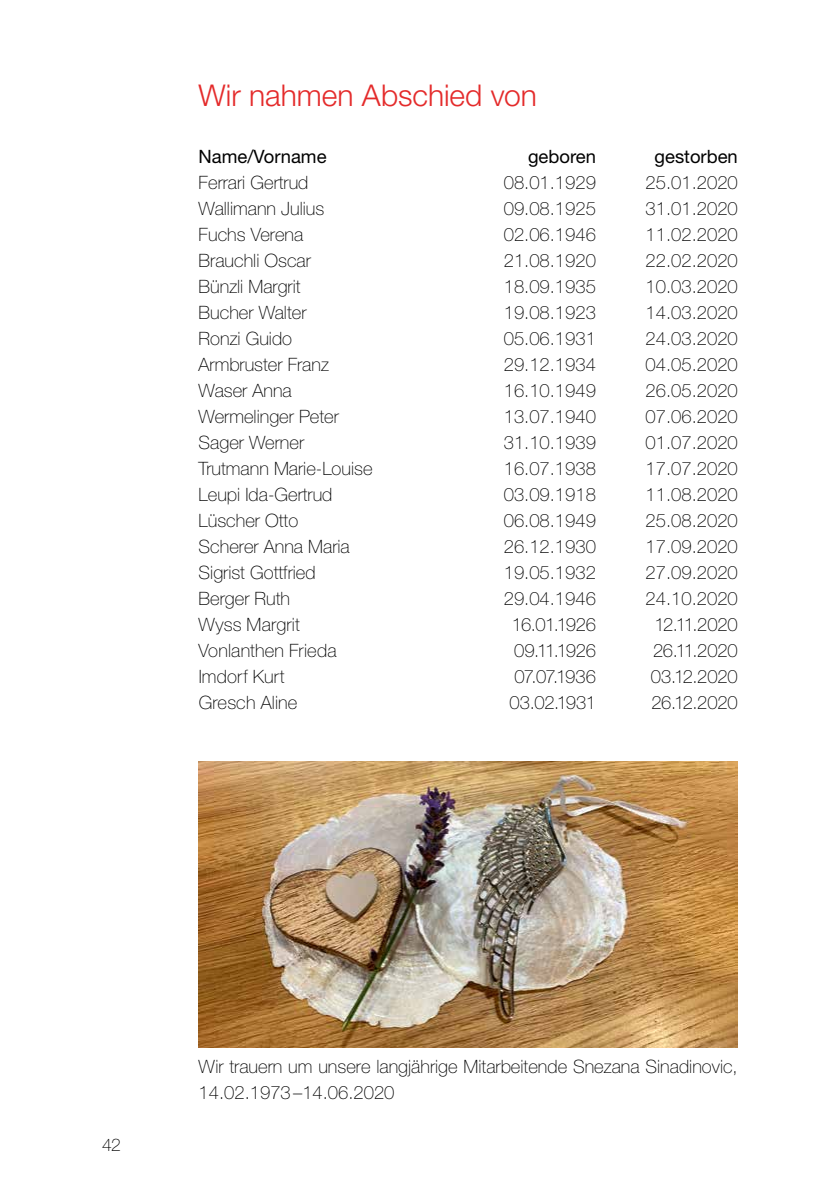
<style>
.page{position:relative;width:840px;height:1191px;background:#fff}
.page>*{position:absolute;margin:0;border:0;box-sizing:border-box;transform-origin:0 0}
.t1{font:300 30px "Helvetica Neue LT Std";color:#e42b2b}
.t2{font:100 18.4px/26px "Helvetica Neue LT Std";color:#000}
.t3{font:18.4px "Helvetica Neue LT Std";color:#000}
.t4{font:100 17.6px "Helvetica Neue LT Std";color:#000}
</style>
<div class="page">
<img style="left:198px;top:761px;width:539px;height:286px">
<h1 class="t1" style="left:198px;top:77px;width:339px">Wir nahmen Abschied von</h1>
<p class="t3" style="left:198px;top:146px;width:129px">Name/Vorname</p>
<p class="t3" style="left:527px;top:146px;width:69px">geboren</p>
<p class="t3" style="left:654px;top:146px;width:85px">gestorben</p>
<p class="t2" style="left:198px;top:169px;width:111px">Ferrari Gertrud</p>
<p class="t2" style="left:503px;top:169px;width:94px">08.01.1929</p>
<p class="t2" style="left:645px;top:169px;width:94px">25.01.2020</p>
<p class="t2" style="left:198px;top:195px;width:127px">Wallimann Julius</p>
<p class="t2" style="left:503px;top:195px;width:94px">09.08.1925</p>
<p class="t2" style="left:645px;top:195px;width:94px">31.01.2020</p>
<p class="t2" style="left:198px;top:221px;width:106px">Fuchs Verena</p>
<p class="t2" style="left:503px;top:221px;width:94px">02.06.1946</p>
<p class="t2" style="left:645px;top:221px;width:94px">11.02.2020</p>
<p class="t2" style="left:198px;top:247px;width:114px">Brauchli Oscar</p>
<p class="t2" style="left:503px;top:247px;width:94px">21.08.1920</p>
<p class="t2" style="left:645px;top:247px;width:94px">22.02.2020</p>
<p class="t2" style="left:198px;top:273px;width:103px">Bünzli Margrit</p>
<p class="t2" style="left:503px;top:273px;width:94px">18.09.1935</p>
<p class="t2" style="left:645px;top:273px;width:94px">10.03.2020</p>
<p class="t2" style="left:198px;top:299px;width:109px">Bucher Walter</p>
<p class="t2" style="left:503px;top:299px;width:94px">19.08.1923</p>
<p class="t2" style="left:645px;top:299px;width:94px">14.03.2020</p>
<p class="t2" style="left:198px;top:325px;width:95px">Ronzi Guido</p>
<p class="t2" style="left:503px;top:325px;width:94px">05.06.1931</p>
<p class="t2" style="left:645px;top:325px;width:94px">24.03.2020</p>
<p class="t2" style="left:198px;top:351px;width:132px">Armbruster Franz</p>
<p class="t2" style="left:503px;top:351px;width:94px">29.12.1934</p>
<p class="t2" style="left:645px;top:351px;width:94px">04.05.2020</p>
<p class="t2" style="left:198px;top:377px;width:95px">Waser Anna</p>
<p class="t2" style="left:503px;top:377px;width:94px">16.10.1949</p>
<p class="t2" style="left:645px;top:377px;width:94px">26.05.2020</p>
<p class="t2" style="left:198px;top:403px;width:142px">Wermelinger Peter</p>
<p class="t2" style="left:503px;top:403px;width:94px">13.07.1940</p>
<p class="t2" style="left:645px;top:403px;width:94px">07.06.2020</p>
<p class="t2" style="left:198px;top:429px;width:107px">Sager Werner</p>
<p class="t2" style="left:503px;top:429px;width:94px">31.10.1939</p>
<p class="t2" style="left:645px;top:429px;width:94px">01.07.2020</p>
<p class="t2" style="left:198px;top:455px;width:175px">Trutmann Marie-Louise</p>
<p class="t2" style="left:503px;top:455px;width:94px">16.07.1938</p>
<p class="t2" style="left:645px;top:455px;width:94px">17.07.2020</p>
<p class="t2" style="left:198px;top:481px;width:135px">Leupi Ida-Gertrud</p>
<p class="t2" style="left:503px;top:481px;width:94px">03.09.1918</p>
<p class="t2" style="left:645px;top:481px;width:94px">11.08.2020</p>
<p class="t2" style="left:198px;top:507px;width:101px">Lüscher Otto</p>
<p class="t2" style="left:503px;top:507px;width:94px">06.08.1949</p>
<p class="t2" style="left:645px;top:507px;width:94px">25.08.2020</p>
<p class="t2" style="left:198px;top:533px;width:152px">Scherer Anna Maria</p>
<p class="t2" style="left:503px;top:533px;width:94px">26.12.1930</p>
<p class="t2" style="left:645px;top:533px;width:94px">17.09.2020</p>
<p class="t2" style="left:198px;top:559px;width:118px">Sigrist Gottfried</p>
<p class="t2" style="left:503px;top:559px;width:94px">19.05.1932</p>
<p class="t2" style="left:645px;top:559px;width:94px">27.09.2020</p>
<p class="t2" style="left:198px;top:585px;width:93px">Berger Ruth</p>
<p class="t2" style="left:503px;top:585px;width:94px">29.04.1946</p>
<p class="t2" style="left:645px;top:585px;width:94px">24.10.2020</p>
<p class="t2" style="left:198px;top:611px;width:103px">Wyss Margrit</p>
<p class="t2" style="left:511px;top:611px;width:85px">16.01.1926</p>
<p class="t2" style="left:654px;top:611px;width:85px">12.11.2020</p>
<p class="t2" style="left:198px;top:637px;width:139px">Vonlanthen Frieda</p>
<p class="t2" style="left:514px;top:637px;width:83px">09.11.1926</p>
<p class="t2" style="left:652px;top:637px;width:86px">26.11.2020</p>
<p class="t2" style="left:198px;top:663px;width:87px">Imdorf Kurt</p>
<p class="t2" style="left:514px;top:663px;width:83px">07.07.1936</p>
<p class="t2" style="left:650px;top:663px;width:88px">03.12.2020</p>
<p class="t2" style="left:198px;top:689px;width:100px">Gresch Aline</p>
<p class="t2" style="left:509px;top:689px;width:88px">03.02.1931</p>
<p class="t2" style="left:651px;top:689px;width:88px">26.12.2020</p>
<p class="t4" style="left:102px;top:1135px;width:20px">42</p>
<p class="t2" style="left:198px;top:1053px;width:540px">Wir trauern um unsere langjährige Mitarbeitende Snezana Sinadinovic,<br>14.02.1973–14.06.2020</p>
</div>
